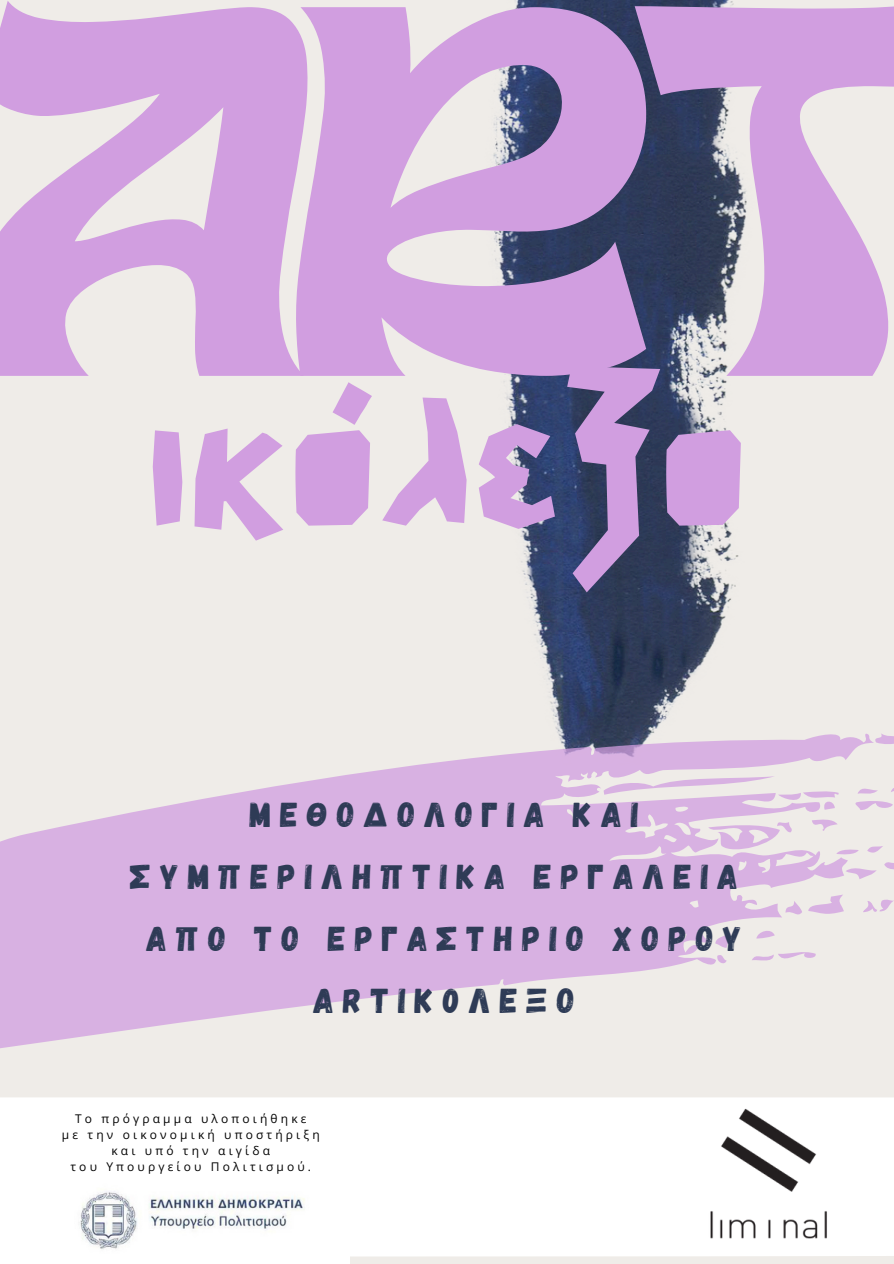
<style>
.page{position:relative;width:894px;height:1264px;background:#fff}
.page>*{position:absolute;margin:0;border:0;box-sizing:border-box;transform-origin:0 0}
.t1{font:499.95px "Sceageus";color:#d19ee0}
.t2{font:202.5px "NF PAGKAKI Full";color:#d19ee0}
.t3{font:34.5px/61.8px "Gagalin";letter-spacing:.26em;color:#2e3b56;text-align:center}
.t4{font:12px "Open Sans";letter-spacing:.26em;color:#000}
</style>
<div class="page">
<div style="left:0;top:0;width:893px;height:1263px;background:#efece8"></div>
<img style="left:492px;top:0;width:255px;height:733px">
<div style="left:0;top:1097px;width:893px;height:159px;background:#fff"></div>
<img style="left:683px;top:1097px;width:166px;height:159px">
<svg style="left:873px;top:733px;width:20px;height:11px"></svg>
<svg style="left:873px;top:789px;width:20px;height:19px"></svg>
<svg style="left:873px;top:846px;width:20px;height:27px"></svg>
<svg style="left:873px;top:899px;width:20px;height:13px"></svg>
<svg style="left:0;top:733px;width:873px;height:316px;fill:#d8b1e2"></svg>
<svg style="left:603px;top:776px;width:236px;height:33px"></svg>
<svg style="left:708px;top:818px;width:85px;height:36px"></svg>
<svg style="left:811px;top:817px;width:26px;height:14px"></svg>
<img style="left:0;top:1173px;width:349px;height:90px">
<h1 class="t1" style="left:-21px;top:1px;width:1008px">ART</h1>
<p class="t2" style="left:147px;top:337px;width:601px">ικόλεξο</p>
<p class="t3" style="left:130px;top:782px;width:612px">ΜεθοδολογIα και συμπεριληπτικA εργαλεiα απo το εργαστhριο ΧΟΡΟΥ<br>ARTικ0λεξο</p>
<h2 class="t4" style="left:75px;top:1110px;width:233px">Το πρόγραμμα υλοποιήθηκε</h2>
<p class="t4" style="left:62px;top:1126px;width:259px">με την οικονομική υποστήριξη</p>
<h3 class="t4" style="left:111px;top:1142px;width:160px">και υπό την αιγίδα</h3>
<p class="t4" style="left:70px;top:1158px;width:242px">του Υπουργείου Πολιτισμού.</p>
</div>
